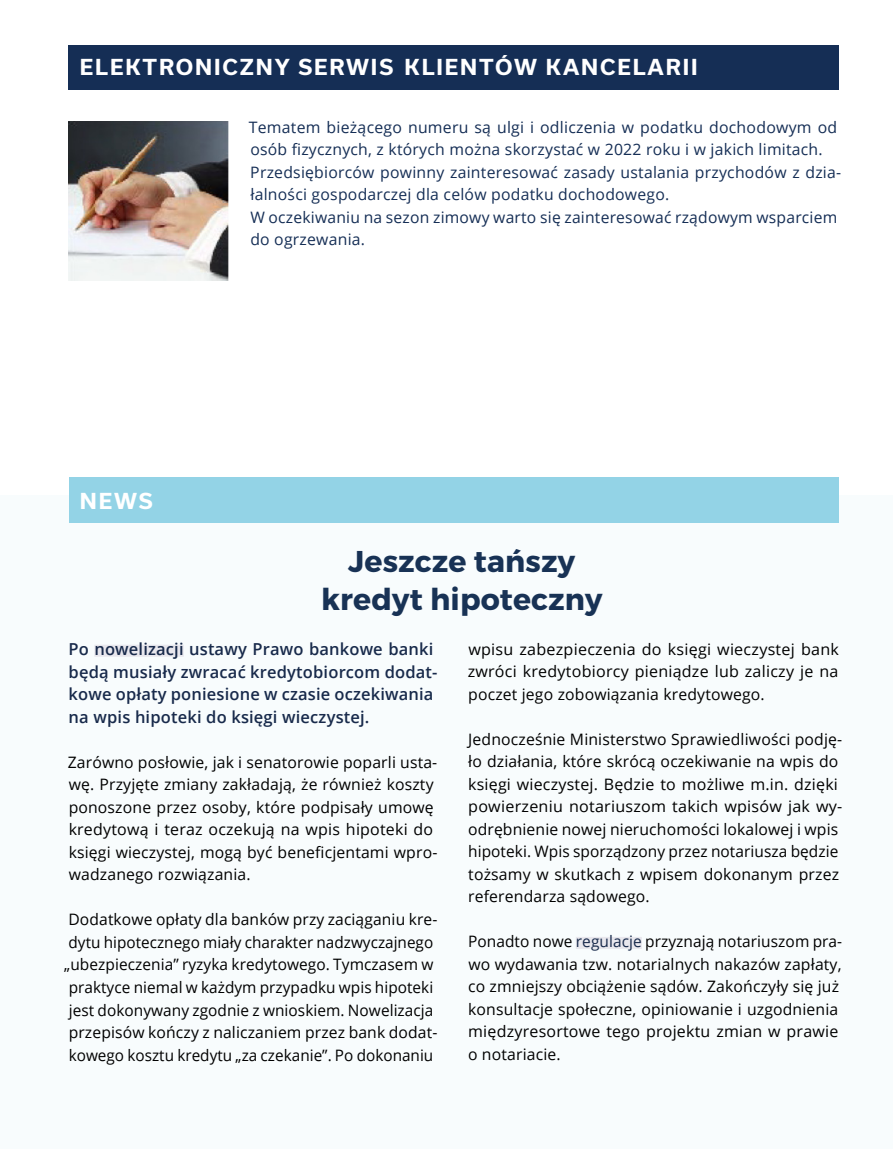
<style>
.page{position:relative;width:893px;height:1149px;background:#fff}
.page>*{position:absolute;margin:0;border:0;box-sizing:border-box;transform-origin:0 0}
.t1{font:30px/37.5px "Trueno Bd";letter-spacing:.005em;color:#183255;text-align:center}
.t2{font:700 21px "Usual";letter-spacing:.09em;color:#fff}
.t3{font:600 16.5px/22.5px "Open Sans";letter-spacing:.01em;color:#182a4b}
.t4{font:15.75px/22.5px "Open Sans";letter-spacing:.01em;color:#000}
.t5{font:15.75px/22.5px "Open Sans";letter-spacing:.015em;color:#152e55}
.s1{color:#182a4b}
</style>
<div class="page">
<div style="left:0;top:495px;width:893px;height:653px;background:#f8fcfd"></div>
<div style="left:94px;top:644px;width:90px;height:12px;background:#e8e7ed"></div>
<div style="left:576px;top:936px;width:66px;height:12px;background:#e8e7ed"></div>
<div style="left:69px;top:477px;width:770px;height:45px;background:#93d3e6"></div>
<div style="left:68px;top:45px;width:771px;height:45px;background:#152e55"></div>
<img style="left:69px;top:121px;width:159px;height:159px">
<h2 class="t2" style="left:80px;top:55px;width:619px">ELEKTRONICZNY SERWIS KLIENTÓW KANCELARII</h2>
<p class="t5" style="left:249px;top:115px;width:594px">Tematem bieżącego numeru są ulgi i odliczenia w podatku dochodowym od osób fizycznych, z których można skorzystać w 2022 roku i w jakich limitach.<br>Przedsiębiorców powinny zainteresować zasady ustalania przychodów z dzia&shy;łalności gospodarczej dla celów podatku dochodowego.<br>W oczekiwaniu na sezon zimowy warto się zainteresować rządowym wsparciem do ogrzewania.</p>
<h2 class="t2" style="left:80px;top:488px;width:74px">NEWS</h2>
<h1 class="t1" style="left:321px;top:543px;width:283px">Jeszcze tańszy kredyt hipoteczny</h1>
<p class="t3" style="left:68px;top:637px;width:371px">Po nowelizacji ustawy Prawo bankowe banki będą musiały zwracać kredytobiorcom dodat&shy;kowe opłaty poniesione w czasie oczekiwania na wpis hipoteki do księgi wieczystej.</p>
<p class="t4" style="left:68px;top:750px;width:371px">Zarówno posłowie, jak i senatorowie poparli usta&shy;wę. Przyjęte zmiany zakładają, że również koszty ponoszone przez osoby, które podpisały umowę kredytową i teraz oczekują na wpis hipoteki do księgi wieczystej, mogą być beneficjentami wpro&shy;wadzanego rozwiązania.</p>
<p class="t4" style="left:64px;top:907px;width:375px">Dodatkowe opłaty dla banków przy zaciąganiu kre&shy;dytu hipotecznego miały charakter nadzwyczajnego „ubezpieczenia” ryzyka kredytowego. Tymczasem w praktyce niemal w każdym przypadku wpis hipoteki jest dokonywany zgodnie z wnioskiem. Nowelizacja przepisów kończy z naliczaniem przez bank dodat&shy;kowego kosztu kredytu „za czekanie”. Po dokonaniu</p>
<p class="t4" style="left:468px;top:637px;width:373px;text-align:justify">wpisu zabezpieczenia do księgi wieczystej bank zwróci kredytobiorcy pieniądze lub zaliczy je na poczet jego zobowiązania kredytowego.</p>
<p class="t4" style="left:468px;top:727px;width:376px">Jednocześnie Ministerstwo Sprawiedliwości podję&shy;ło działania, które skrócą oczekiwanie na wpis do księgi wieczystej. Będzie to możliwe m.in. dzięki powierzeniu notariuszom takich wpisów jak wy&shy;odrębnienie nowej nieruchomości lokalowej i wpis hipoteki. Wpis sporządzony przez notariusza będzie tożsamy w skutkach z wpisem dokonanym przez referendarza sądowego.</p>
<p class="t4" style="left:468px;top:929px;width:376px">Ponadto nowe <span class="s1">regulacje</span> przyznają notariuszom pra&shy;wo wydawania tzw. notarialnych nakazów zapłaty, co zmniejszy obciążenie sądów. Zakończyły się już konsultacje społeczne, opiniowanie i uzgodnienia międzyresortowe tego projektu zmian w prawie o notariacie.</p>
</div>
